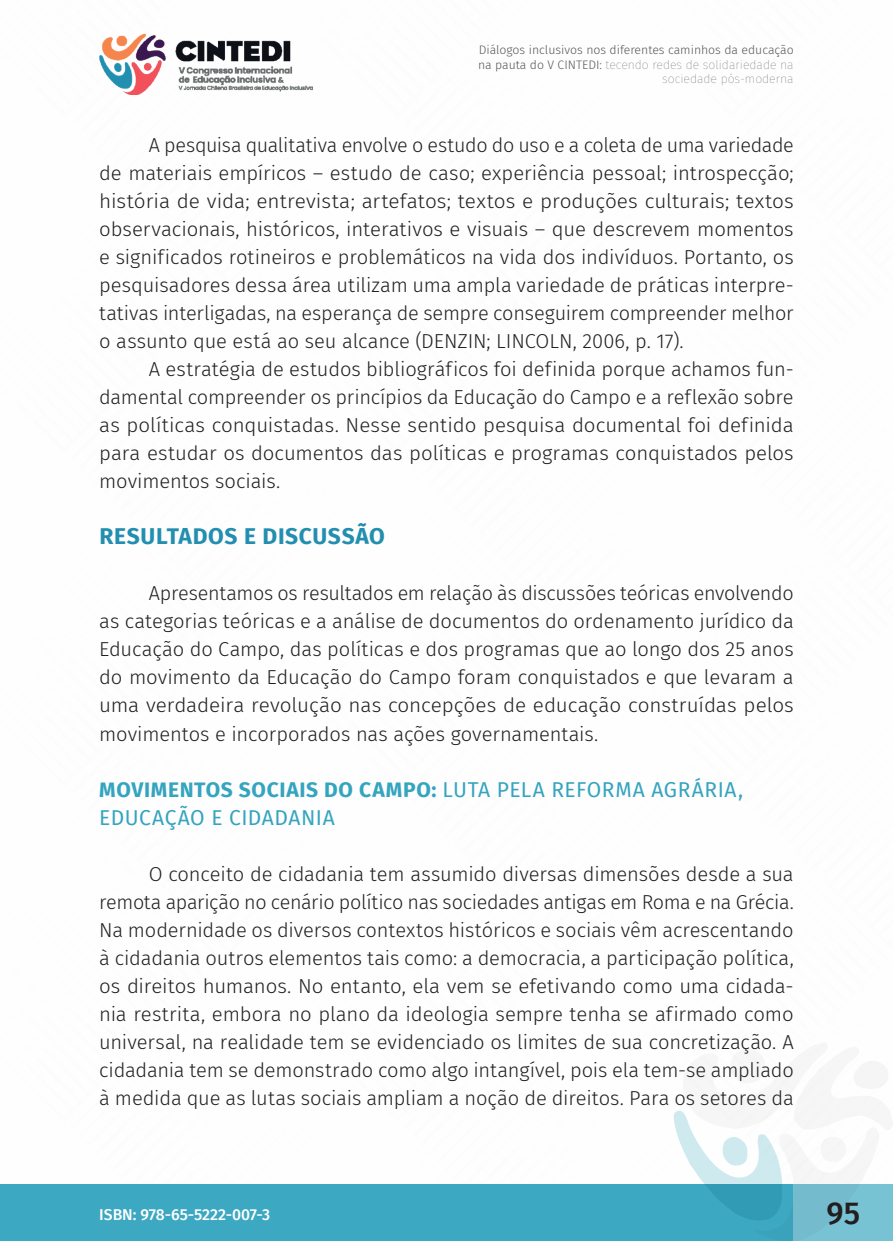
<style>
.page{position:relative;width:893px;height:1241px;background:#fff}
.page>*{position:absolute;margin:0;border:0;box-sizing:border-box;transform-origin:0 0}
.t1{font:500 31.5px "Fira Sans";color:#231f20}
._8_SUBTÍTULO{font:700 22.75px "Fira Sans";letter-spacing:.03em;color:#228eb0}
._14_SUBTÍTULO_2{font:21px/28px "Fira Sans";letter-spacing:.025em;color:#34a4bf}
._6_CORPO{font:300 20.12px/28px "Fira Sans";letter-spacing:-.005em;color:#231f20;text-align:justify}
.t2{font:500 15.75px "Fira Sans";color:#fff}
.t3{font:300 12.25px/14.7px "Fira Sans";color:#57585a;text-align:right}
.s1{font-weight:100}
.s2{font-weight:700}
</style>
<div class="page">
<div style="left:0;top:1184px;width:794px;height:56px;background:#3da8c1"></div>
<img style="left:99px;top:33px;width:214px;height:61px">
<svg style="left:674px;top:1049px;width:219px;height:191px"></svg>
<p class="t3" style="left:478px;top:42px;width:317px">Diálogos inclusivos nos diferentes caminhos da educação na pauta do V CINTEDI: <span class="s1">tecendo redes de solidariedade na sociedade pós-moderna</span></p>
<p class="_6_CORPO" style="left:99px;top:131px;width:696px;text-indent:50px">A pesquisa qualitativa envolve o estudo do uso e a coleta de uma variedade de materiais empíricos – estudo de caso; experiência pessoal; introspecção; história de vida; entrevista; artefatos; textos e produções culturais; textos observacionais, históricos, interativos e visuais – que descrevem momentos e significados rotineiros e problemáticos na vida dos indivíduos. Portanto, os pesquisadores dessa área utilizam uma ampla variedade de práticas interpre&shy;tativas interligadas, na esperança de sempre conseguirem compreender melhor o assunto que está ao seu alcance (DENZIN; LINCOLN, 2006, p. 17).</p>
<p class="_6_CORPO" style="left:99px;top:355px;width:696px;text-indent:50px">A estratégia de estudos bibliográficos foi definida porque achamos fun&shy;damental compreender os princípios da Educação do Campo e a reflexão sobre as políticas conquistadas. Nesse sentido pesquisa documental foi definida para estudar os documentos das políticas e programas conquistados pelos movimentos sociais.</p>
<p class="_8_SUBTÍTULO" style="left:99px;top:517px;width:287px">RESULTADOS E DISCUSSÃO</p>
<p class="_6_CORPO" style="left:99px;top:579px;width:696px;text-indent:50px">Apresentamos os resultados em relação às discussões teóricas envolvendo as categorias teóricas e a análise de documentos do ordenamento jurídico da Educação do Campo, das políticas e dos programas que ao longo dos 25 anos do movimento da Educação do Campo foram conquistados e que levaram a uma verdadeira revolução nas concepções de educação construídas pelos movimentos e incorporados nas ações governamentais.</p>
<p class="_14_SUBTÍTULO_2" style="left:99px;top:774px;width:645px"><span class="s2">MOVIMENTOS SOCIAIS DO CAMPO:</span> LUTA PELA REFORMA AGRÁRIA,<br>EDUCAÇÃO E CIDADANIA</p>
<p class="_6_CORPO" style="left:99px;top:859px;width:696px;text-indent:50px">O conceito de cidadania tem assumido diversas dimensões desde a sua remota aparição no cenário político nas sociedades antigas em Roma e na Grécia.<br>Na modernidade os diversos contextos históricos e sociais vêm acrescentando à cidadania outros elementos tais como: a democracia, a participação política, os direitos humanos. No entanto, ela vem se efetivando como uma cidada&shy;nia restrita, embora no plano da ideologia sempre tenha se afirmado como universal, na realidade tem se evidenciado os limites de sua concretização. A cidadania tem se demonstrado como algo intangível, pois ela tem-se ampliado à medida que as lutas sociais ampliam a noção de direitos. Para os setores da</p>
<p class="t2" style="left:99px;top:1201px;width:172px">ISBN: 978-65-5222-007-3</p>
<h1 class="t1" style="left:827px;top:1187px;width:35px">95</h1>
</div>
